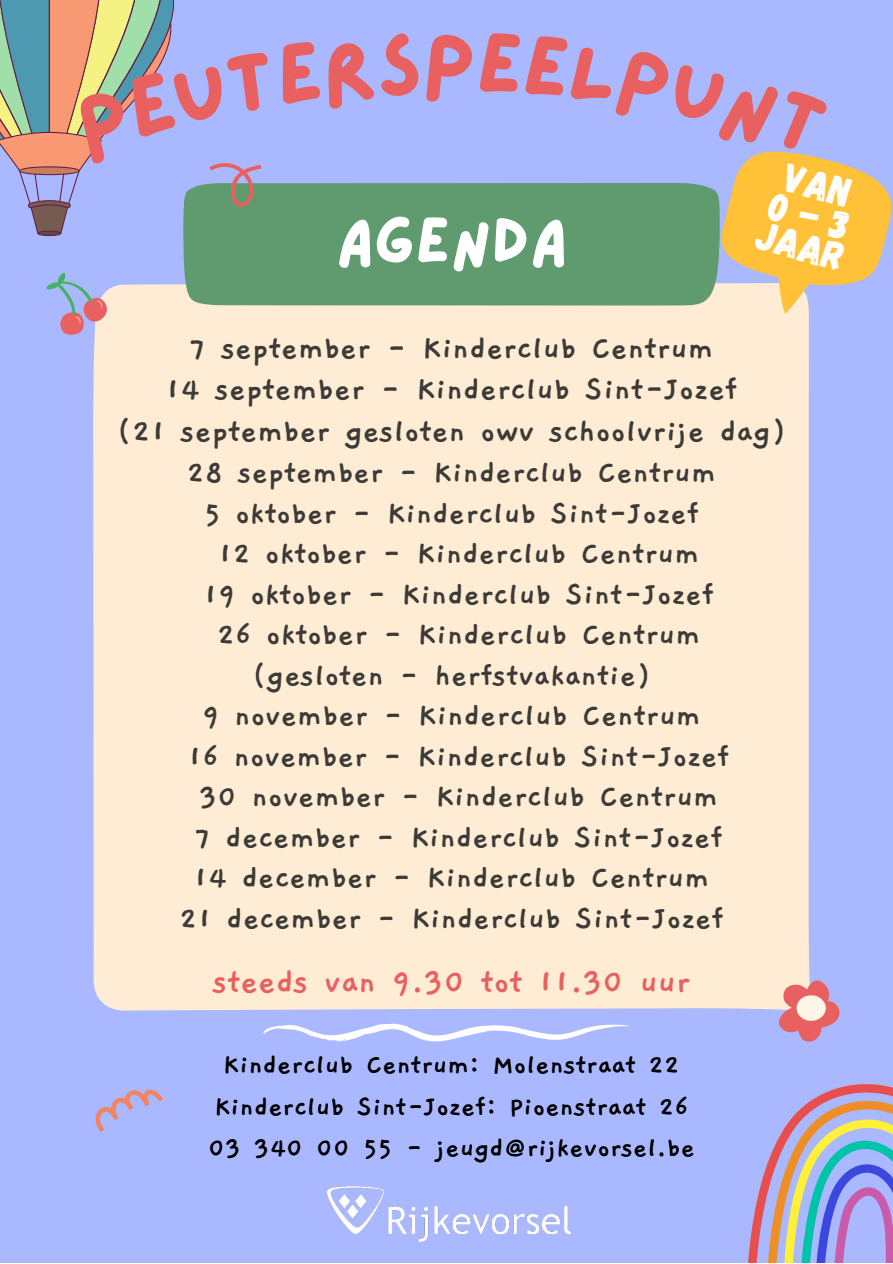
<style>
.page{position:relative;width:893px;height:1264px;background:#fff}
.page>*{position:absolute;margin:0;border:0;box-sizing:border-box;transform-origin:0 0}
.t1{font:85.5px "Lazydog";color:#e86060}
.t2{font:64.95px "Lazydog";color:#fff}
.t3{font:40.2px/31.7px "Gagalin";color:#fff}
.t4{font:700 37.35px "Gaegu";color:#e86060}
.t5{font:700 35.4px/41.5px "Gaegu";color:#3c3b37;text-align:center}
.t6{font:700 34.5px/40.5px "Gaegu";color:#3c3b37;text-align:center}
.t7{font:700 30px/41.5px "Gaegu";color:#000;text-align:center}
</style>
<div class="page">
<div style="left:0;top:0;width:892px;height:1262px;background:#aab8ff"></div>
<div style="left:93px;top:284px;width:716px;height:726px;background:#ffecd5"></div>
<div style="left:183px;top:183px;width:296px;height:122px;background:#609b70"></div>
<svg style="left:748px;top:1084px;width:144px;height:178px"></svg>
<svg style="left:263px;top:1023px;width:366px;height:18px"></svg>
<svg style="left:778px;top:980px;width:61px;height:61px"></svg>
<svg style="left:46px;top:273px;width:65px;height:64px"></svg>
<svg style="left:95px;top:1089px;width:68px;height:43px"></svg>
<img style="left:327px;top:1186px;width:243px;height:55px">
<svg style="left:0;top:0;width:419px;height:236px"></svg>
<svg style="left:479px;top:151px;width:413px;height:182px"></svg>
<h1 class="t1" style="left:422px;top:23px;width:56px">P</h1>
<h2 class="t2" style="left:336px;top:210px;width:233px">AGENDA</h2>
<p class="t3" style="left:778px;top:156px;width:92px;rotate:15deg">van<br>0-3 jaar</p>
<p class="t5" style="left:117px;top:327px;width:671px">7 september - Kinderclub Centrum<br>14 september - Kinderclub Sint-Jozef<br>(21 september gesloten owv schoolvrije dag)</p>
<p class="t6" style="left:179px;top:453px;width:551px">28 september - Kinderclub Centrum 5 oktober - Kinderclub Sint-Jozef<br>12 oktober - Kinderclub Centrum<br>19 oktober - Kinderclub Sint-Jozef 26 oktober - Kinderclub Centrum (gesloten - herfstvakantie)<br>9 november - Kinderclub Centrum<br>16 november - Kinderclub Sint-Jozef 30 november - Kinderclub Centrum<br>7 december - Kinderclub Sint-Jozef 14 december - Kinderclub Centrum 21 december - Kinderclub Sint-Jozef</p>
<p class="t4" style="left:213px;top:963px;width:479px">steeds van 9.30 tot 11.30 uur</p>
<p class="t7" style="left:208px;top:1044px;width:488px">Kinderclub Centrum: Molenstraat 22<br>Kinderclub Sint-Jozef: Pioenstraat 26<br>03 340 00 55 - jeugd@rijkevorsel.be</p>
</div>
